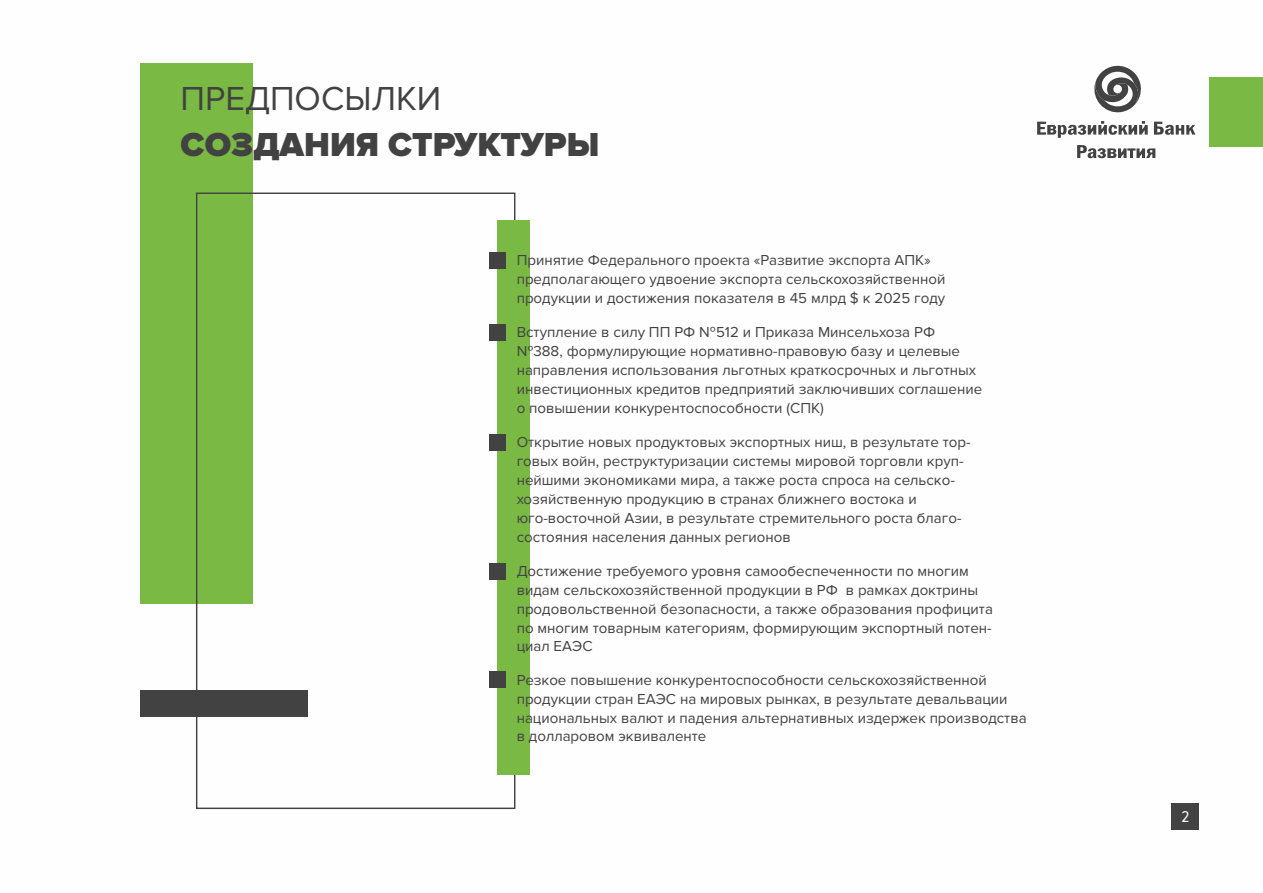
<style>
.page{position:relative;width:1263px;height:893px;background:#fff}
.page>*{position:absolute;margin:0;border:0;box-sizing:border-box;transform-origin:0 0}
.t1{font:900 34.5px "Proxima Nova";color:#434242}
.t2{font:34.5px "Proxima Nova";color:#434242}
.t3{font:16.2px "Proxima Nova Cond";color:#fff}
.t4{font:15px/18.8px "Proxima Nova";color:#434242}
</style>
<div class="page">
<div style="left:1172px;top:803px;width:27px;height:27px;background:#434242"></div>
<div style="left:140px;top:63px;width:113px;height:541px;background:#79b944"></div>
<div style="left:140px;top:689px;width:167px;height:27px;background:#434242"></div>
<div style="left:497px;top:221px;width:32px;height:554px;background:#79b944"></div>
<div style="left:489px;top:252px;width:16px;height:16px;background:#434242"></div>
<div style="left:489px;top:324px;width:16px;height:17px;background:#434242"></div>
<div style="left:489px;top:434px;width:16px;height:17px;background:#434242"></div>
<div style="left:489px;top:563px;width:16px;height:16px;background:#434242"></div>
<div style="left:489px;top:672px;width:16px;height:16px;background:#434242"></div>
<svg style="left:1094px;top:65px;width:47px;height:48px"></svg>
<svg style="left:1077px;top:145px;width:78px;height:13px"></svg>
<svg style="left:1154px;top:122px;width:41px;height:13px"></svg>
<svg style="left:1037px;top:121px;width:111px;height:17px"></svg>
<div style="left:1210px;top:77px;width:53px;height:70px;background:#79b944"></div>
<h1 class="t2" style="left:181px;top:79px;width:262px">ПРЕДПОСЫЛКИ</h1>
<h1 class="t1" style="left:181px;top:125px;width:420px">СОЗДАНИЯ СТРУКТУРЫ</h1>
<p class="t4" style="left:517px;top:251px;width:430px">Принятие Федерального проекта «Развитие экспорта АПК» предполагающего удвоение экспорта сельскохозяйственной продукции и достижения показателя в 45 млрд $ к 2025 году</p>
<p class="t4" style="left:517px;top:323px;width:467px">Вступление в силу ПП РФ №512 и Приказа Минсельхоза РФ №388, формулирующие нормативно-правовую базу и целевые направления использования льготных краткосрочных и льготных инвестиционных кредитов предприятий заключивших соглашение о повышении конкурентоспособности (СПК)</p>
<p class="t4" style="left:517px;top:433px;width:455px">Открытие новых продуктовых экспортных ниш, в результате тор&shy;говых войн, реструктуризации системы мировой торговли круп&shy;нейшими экономиками мира, а также роста спроса на сельско&shy;хозяйственную продукцию в странах ближнего востока и юго-восточной Азии, в результате стремительного роста благо&shy;состояния населения данных регионов</p>
<p class="t4" style="left:517px;top:562px;width:478px">Достижение требуемого уровня самообеспеченности по многим видам сельскохозяйственной продукции в РФ в рамках доктрины продовольственной безопасности, а также образования профицита по многим товарным категориям, формирующим экспортный потен&shy;циал ЕАЭС</p>
<p class="t4" style="left:517px;top:671px;width:511px">Резкое повышение конкурентоспособности сельскохозяйственной продукции стран ЕАЭС на мировых рынках, в результате девальвации национальных валют и падения альтернативных издержек производства в долларовом эквиваленте</p>
<p class="t3" style="left:1181px;top:807px;width:9px">2</p>
</div>
